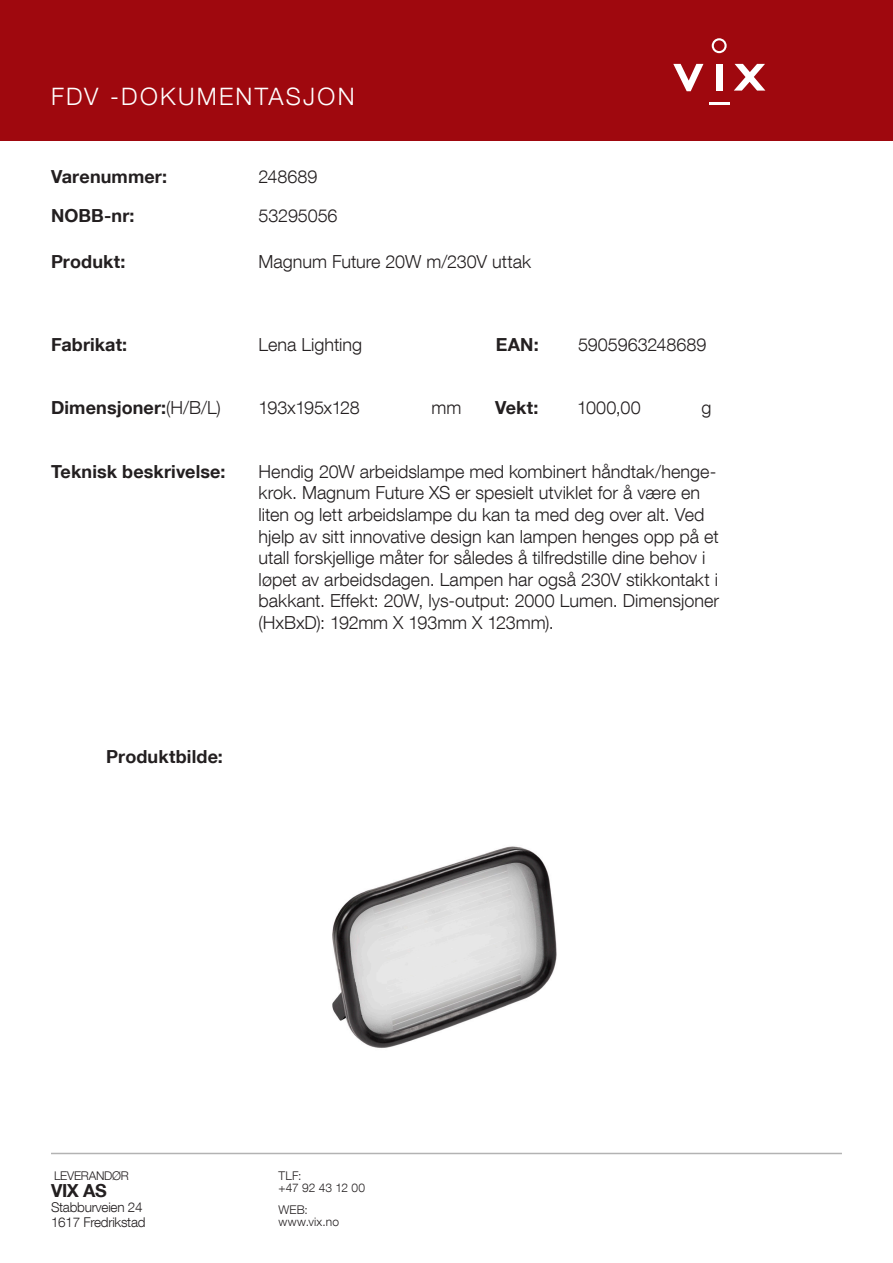
<style>
.page{position:relative;width:893px;height:1263px;background:#fff}
.page>*{position:absolute;margin:0;border:0;box-sizing:border-box;transform-origin:0 0}
.t1{font:300 24px "Helvetica Neue LT Com";letter-spacing:.095em;color:#fff}
.t2{font:300 18px/21.6px "Helvetica Neue LT Com";color:#231f20}
.t3{font:700 18px "Helvetica Neue LT Com";letter-spacing:.005em;color:#231f20}
.t4{font:300 18px "Helvetica Neue LT Com";letter-spacing:-.03em;color:#231f20}
.t5{font:300 13.5px "Helvetica Neue LT Com";letter-spacing:-.02em;color:#231f20}
.t6{font:300 12px "Helvetica Neue LT Com";letter-spacing:.005em;color:#231f20}
.t7{font:300 12px "Helvetica Neue LT Com";letter-spacing:-.02em;color:#231f20}
.s1{font-weight:300}
</style>
<div class="page">
<div style="left:0;top:0;width:893px;height:140px;background:#9f080e"></div>
<hr style="left:51px;top:1153px;width:791px;height:1px;background:#b3b3b3">
<svg style="left:673px;top:64px;width:30px;height:27px"></svg>
<div style="left:716px;top:64px;width:6px;height:27px;background:#fff"></div>
<svg style="left:734px;top:64px;width:31px;height:27px"></svg>
<svg style="left:712px;top:38px;width:15px;height:15px"></svg>
<hr style="left:709px;top:102px;width:20px;height:3px;background:#fff">
<img style="left:332px;top:846px;width:225px;height:202px">
<p class="t1" style="left:51px;top:81px;width:305px">FDV -DOKUMENTASJON</p>
<p class="t3" style="left:51px;top:165px;width:118px">Varenummer:</p>
<p class="t3" style="left:51px;top:204px;width:85px">NOBB-nr:</p>
<p class="t2" style="left:259px;top:165px;width:60px">248689</p>
<p class="t2" style="left:259px;top:204px;width:80px">53295056</p>
<p class="t3" style="left:51px;top:250px;width:76px">Produkt:</p>
<p class="t2" style="left:259px;top:250px;width:274px">Magnum Future 20W m/230V uttak</p>
<p class="t3" style="left:51px;top:333px;width:78px">Fabrikat:</p>
<p class="t2" style="left:259px;top:333px;width:105px">Lena Lighting</p>
<p class="t3" style="left:496px;top:333px;width:45px">EAN:</p>
<p class="t2" style="left:578px;top:333px;width:130px">5905963248689</p>
<p class="t3" style="left:51px;top:397px;width:171px">Dimensjoner:<span class="s1">(H/B/L)</span></p>
<p class="t4" style="left:259px;top:397px;width:103px">193x195x128</p>
<p class="t2" style="left:432px;top:397px;width:31px">mm</p>
<p class="t3" style="left:495px;top:397px;width:45px">Vekt:</p>
<p class="t2" style="left:577px;top:397px;width:65px">1000,00</p>
<p class="t2" style="left:702px;top:397px;width:12px">g</p>
<p class="t3" style="left:51px;top:460px;width:176px">Teknisk beskrivelse:</p>
<p class="t2" style="left:259px;top:460px;width:462px">Hendig 20W arbeidslampe med kombinert håndtak/henge&shy;krok. Magnum Future XS er spesielt utviklet for å være en liten og lett arbeidslampe du kan ta med deg over alt. Ved hjelp av sitt innovative design kan lampen henges opp på et utall forskjellige måter for således å tilfredstille dine behov i løpet av arbeidsdagen. Lampen har også 230V stikkontakt i bakkant. Effekt: 20W, lys-output: 2000 Lumen. Dimensjoner (HxBxD): 192mm X 193mm X 123mm).</p>
<p class="t3" style="left:106px;top:746px;width:118px">Produktbilde:</p>
<p class="t7" style="left:54px;top:1168px;width:76px">LEVERANDØR</p>
<p class="t3" style="left:51px;top:1179px;width:57px">VIX AS</p>
<p class="t5" style="left:51px;top:1198px;width:93px">Stabburveien 24</p>
<p class="t5" style="left:51px;top:1213px;width:96px">1617 Fredrikstad</p>
<p class="t6" style="left:279px;top:1168px;width:25px">TLF:</p>
<p class="t6" style="left:279px;top:1180px;width:88px">+47 92 43 12 00</p>
<p class="t6" style="left:279px;top:1202px;width:31px">WEB:</p>
<p class="t6" style="left:279px;top:1214px;width:62px">www.vix.no</p>
</div>
